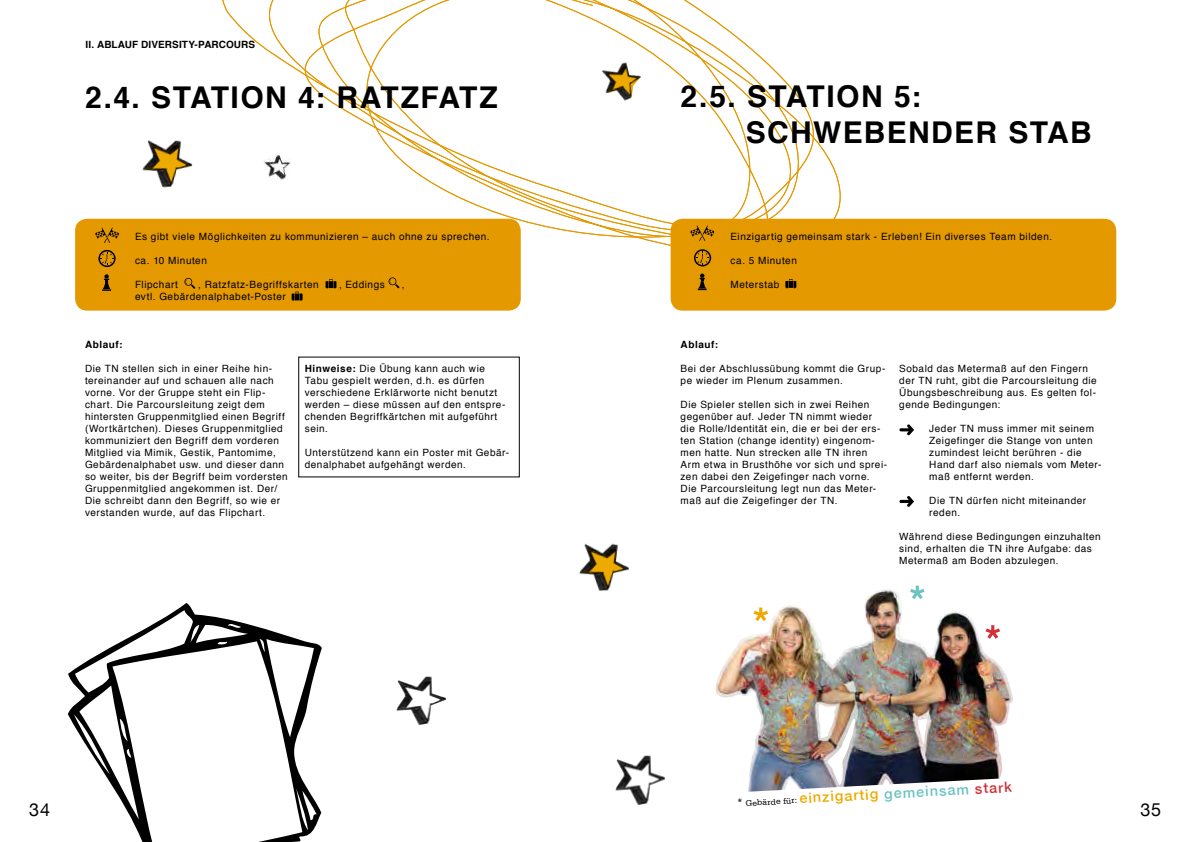
<style>
.page{position:relative;width:1191px;height:842px;background:#fff}
.page>*{position:absolute;margin:0;border:0;box-sizing:border-box;transform-origin:0 0}
.t1{font:700 30px/36px "Helvetica";letter-spacing:.045em;color:#000}
.t2{font:18px "Helvetica Neue";color:#000}
.t3{font:10px/12px "Helvetica";letter-spacing:.055em;color:#000}
.t4{font:700 10px "Helvetica";letter-spacing:.01em;color:#000}
.t5{font:8.7px "Serifa";color:#000}
.s1{font-weight:700}
.s2{font-size:11.2px}
.s3{font-family:"Helvetica Neue";font-weight:500;font-size:14.3px;color:#edaa00}
.s4{font-family:"Helvetica Neue";font-weight:500;font-size:14.3px;color:#6bc3c4}
.s5{font-family:"Helvetica Neue";font-weight:500;font-size:14.3px;color:#d13239}
</style>
<div class="page">
<svg style="left:186px;top:0;width:661px;height:246px"></svg>
<div style="left:670px;top:219px;width:446px;height:92px;background:#e49900;border-radius:12px"></div>
<svg style="left:899px;top:424px;width:15px;height:11px"></svg>
<svg style="left:899px;top:496px;width:15px;height:11px"></svg>
<svg style="left:690px;top:226px;width:24px;height:15px"></svg>
<svg style="left:694px;top:249px;width:17px;height:18px"></svg>
<svg style="left:697px;top:274px;width:10px;height:16px"></svg>
<svg style="left:785px;top:279px;width:11px;height:10px"></svg>
<img style="left:596px;top:57px;width:52px;height:51px">
<img style="left:615px;top:755px;width:50px;height:50px">
<img style="left:396px;top:676px;width:51px;height:49px">
<img style="left:142px;top:132px;width:58px;height:64px">
<img style="left:579px;top:543px;width:50px;height:48px">
<img style="left:261px;top:150px;width:36px;height:36px">
<svg style="left:68px;top:603px;width:254px;height:239px"></svg>
<div style="left:75px;top:219px;width:446px;height:92px;background:#e49900;border-radius:12px"></div>
<svg style="left:915px;top:586px;width:4px;height:3px"></svg>
<img style="left:716px;top:589px;width:297px;height:203px">
<p class="t4" style="left:86px;top:36px;width:171px">II. ABLAUF DIVERSITY-PARCOURS</p>
<h1 class="t1" style="left:85px;top:80px;width:414px">2.4. STATION 4: RATZFATZ</h1>
<p class="t3" style="left:135px;top:231px;width:356px">Es gibt viele Möglichkeiten zu kommunizieren – auch ohne zu sprechen.</p>
<p class="t3" style="left:135px;top:255px;width:73px">ca. 10 Minuten</p>
<p class="t3" style="left:135px;top:279px;width:44px">Flipchart</p>
<p class="t3" style="left:198px;top:279px;width:122px">, Ratzfatz-Begriffskarten</p>
<p class="t3" style="left:339px;top:279px;width:47px">, Eddings</p>
<p class="t3" style="left:402px;top:279px;width:4px">,</p>
<p class="t3" style="left:135px;top:291px;width:152px">evtl. Gebärdenalphabet-Poster</p>
<p class="t4" style="left:85px;top:336px;width:39px">Ablauf:</p>
<p class="t3" style="left:85px;top:363px;width:204px">Die TN stellen sich in einer Reihe hin&shy;tereinander auf und schauen alle nach vorne. Vor der Gruppe steht ein Flip&shy;chart. Die Parcoursleitung zeigt dem hintersten Gruppenmitglied einen Begriff (Wortkärtchen). Dieses Gruppenmitglied kommuniziert den Begriff dem vorderen Mitglied via Mimik, Gestik, Pantomime, Gebärdenalphabet usw. und dieser dann so weiter, bis der Begriff beim vordersten Gruppenmitglied angekommen ist. Der/ Die schreibt dann den Begriff, so wie er verstanden wurde, auf das Flipchart.</p>
<p class="t3" style="left:305px;top:363px;width:202px"><span class="s1">Hinweise:</span> Die Übung kann auch wie<br>Tabu gespielt werden, d.h. es dürfen verschiedene Erklärworte nicht benutzt werden – diese müssen auf den entspre&shy;chenden Begriffkärtchen mit aufgeführt sein.</p>
<p class="t3" style="left:305px;top:447px;width:206px">Unterstützend kann ein Poster mit Gebär&shy;denalphabet aufgehängt werden.</p>
<h1 class="t1" style="left:746px;top:79px;width:347px;text-indent:-65px">2.5. STATION 5:<br>SCHWEBENDER STAB</h1>
<p class="t3" style="left:730px;top:231px;width:323px">Einzigartig gemeinsam stark - Erleben! Ein diverses Team bilden.</p>
<p class="t3" style="left:730px;top:255px;width:68px">ca. 5 Minuten</p>
<p class="t3" style="left:730px;top:279px;width:50px">Meterstab</p>
<p class="t4" style="left:680px;top:336px;width:39px">Ablauf:</p>
<p class="t3" style="left:680px;top:363px;width:206px">Bei der Abschlussübung kommt die Grup&shy;pe wieder im Plenum zusammen.</p>
<p class="t3" style="left:680px;top:399px;width:208px">Die Spieler stellen sich in zwei Reihen gegenüber auf. Jeder TN nimmt wieder die Rolle/Identität ein, die er bei der ers&shy;ten Station (change identity) eingenom&shy;men hatte. Nun strecken alle TN ihren Arm etwa in Brusthöhe vor sich und sprei&shy;zen dabei den Zeigefinger nach vorne.<br>Die Parcoursleitung legt nun das Meter&shy;maß auf die Zeigefinger der TN.</p>
<p class="t3" style="left:899px;top:363px;width:199px">Sobald das Metermaß auf den Fingern der TN ruht, gibt die Parcoursleitung die Übungsbeschreibung aus. Es gelten fol&shy;gende Bedingungen:</p>
<p class="t3" style="left:929px;top:423px;width:174px">Jeder TN muss immer mit seinem<br>Zeigefinger die Stange von unten zumindest leicht berühren - die<br>Hand darf also niemals vom Meter&shy;maß entfernt werden.</p>
<p class="t3" style="left:929px;top:495px;width:159px">Die TN dürfen nicht miteinander reden.</p>
<p class="t3" style="left:899px;top:531px;width:203px">Während diese Bedingungen einzuhalten sind, erhalten die TN ihre Aufgabe: das<br>Metermaß am Boden abzulegen.</p>
<p class="t5" style="left:736px;top:799px;width:277px;rotate:-3deg"><span class="s2">*</span> Gebärde für: <span class="s3">einzigartig</span> <span class="s4">gemeinsam</span> <span class="s5">stark</span></p>
<h2 class="t2" style="left:29px;top:797px;width:22px">34</h2>
<h2 class="t2" style="left:1140px;top:797px;width:22px">35</h2>
</div>
